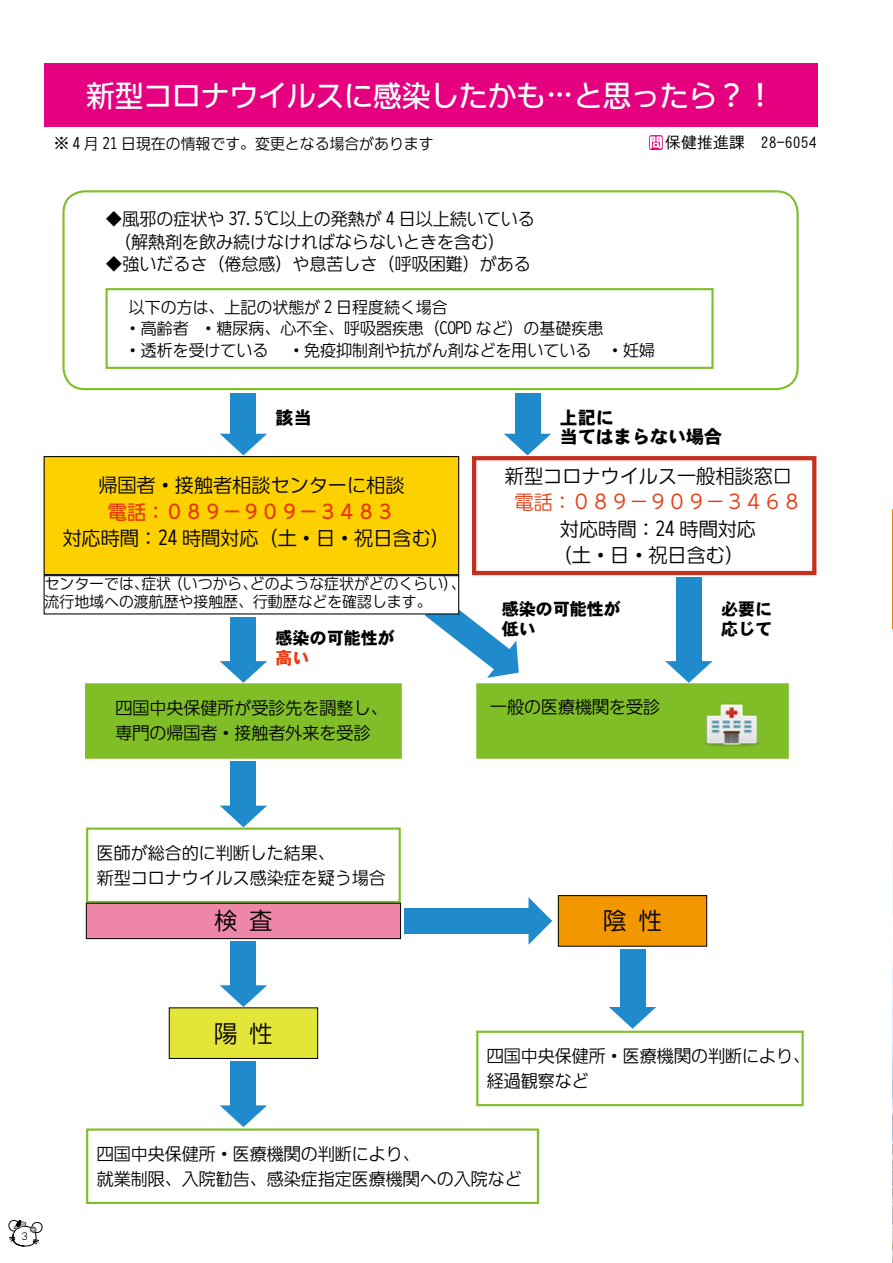
<style>
.page{position:relative;width:893px;height:1263px;background:#fff}
.page>*{position:absolute;margin:0;border:0;box-sizing:border-box;transform-origin:0 0}
.t1{font:28.65px "DFUD Gothic W6 WIN RKSJ H";color:#fff}
.t2{font:23.4px "DFUD Gothic W4 WIN RKSJ H";color:#000}
.t3{font:19.2px/26.5px "DFUD Gothic W4 WIN RKSJ H";color:#000}
.t4{font:19.2px "DFUD Gothic W6 WIN RKSJ H";color:#e8380d}
.t5{font:19.2px "DFUD Gothic W4 WIN RKSJ H";color:#e8380d}
.t6{font:18px/19.2px "DFHS Gothic W9 WIN RKSJ H";color:#000}
.t7{font:16.95px/25.5px "DFUD Gothic W4 WIN RKSJ H";color:#000}
.t8{font:16.95px/20.2px "DFHS Gothic W9 WIN RKSJ H";color:#000}
.t9{font:16.95px "DFHS Gothic W9 WIN RKSJ H";color:#e8380d}
.t10{font:15.9px/21.3px "DFUD Gothic W4 WIN RKSJ H";color:#000}
.t11{font:15.9px "DFHS Gothic W3 WIN RKSJ H";color:#000}
.t12{font:14.85px/18px "DFUD Gothic W4 WIN RKSJ H";color:#000}
.s1{color:#fff}
</style>
<div class="page">
<svg style="left:8px;top:1219px;width:35px;height:28px"></svg>
<div style="left:44px;top:64px;width:773px;height:63px;background:#e4007f"></div>
<svg style="left:649px;top:135px;width:14px;height:15px"></svg>
<svg style="left:650px;top:136px;width:12px;height:13px"></svg>
<div style="left:106px;top:288px;width:608px;height:81px;border:2px solid #7fbe26"></div>
<div style="left:62px;top:190px;width:737px;height:200px;border:2px solid #7fbe26;border-radius:21px"></div>
<div style="left:86px;top:827px;width:315px;height:76px;border:2px solid #7fbe26"></div>
<div style="left:86px;top:903px;width:315px;height:36px;background:#ee86a8"></div>
<div style="left:86px;top:903px;width:315px;height:36px;border:1px solid #000"></div>
<svg style="left:665px;top:661px;width:48px;height:22px"></svg>
<div style="left:676px;top:578px;width:26px;height:85px;background:#1f8acc"></div>
<svg style="left:528px;top:897px;width:24px;height:48px"></svg>
<div style="left:405px;top:908px;width:125px;height:26px;background:#1f8acc"></div>
<div style="left:476px;top:683px;width:313px;height:76px;background:#7fbe26;border:2px solid #7fbe26"></div>
<img style="left:704px;top:703px;width:56px;height:43px">
<div style="left:44px;top:457px;width:415px;height:118px;background:#fdd000"></div>
<div style="left:44px;top:456px;width:415px;height:119px;border:1px solid #000"></div>
<div style="left:85px;top:683px;width:317px;height:76px;background:#7fbe26;border:2px solid #7fbe26"></div>
<img style="left:892px;top:832px;width:1px;height:431px">
<hr style="left:892px;top:509px;width:1px;height:120px;background:#f08300">
<div style="left:472px;top:456px;width:344px;height:119px;border:4px solid #c5311e"></div>
<div style="left:558px;top:896px;width:149px;height:50px;background:#f39700"></div>
<div style="left:558px;top:895px;width:149px;height:51px;border:1px solid #000"></div>
<div style="left:169px;top:1008px;width:149px;height:50px;background:#e3e539"></div>
<div style="left:169px;top:1008px;width:149px;height:51px;border:1px solid #000"></div>
<div style="left:476px;top:1031px;width:328px;height:75px;border:2px solid #7fbe26"></div>
<div style="left:86px;top:1128px;width:453px;height:76px;border:2px solid #7fbe26"></div>
<svg style="left:43px;top:572px;width:581px;height:111px"></svg>
<div style="left:231px;top:617px;width:25px;height:47px;background:#1f8acc"></div>
<svg style="left:220px;top:434px;width:47px;height:21px"></svg>
<div style="left:231px;top:393px;width:25px;height:46px;background:#1f8acc"></div>
<svg style="left:503px;top:407px;width:297px;height:54px"></svg>
<div style="left:515px;top:393px;width:25px;height:46px;background:#1f8acc"></div>
<svg style="left:220px;top:806px;width:47px;height:21px"></svg>
<div style="left:231px;top:761px;width:25px;height:47px;background:#1f8acc"></div>
<svg style="left:220px;top:985px;width:47px;height:22px"></svg>
<div style="left:231px;top:941px;width:25px;height:47px;background:#1f8acc"></div>
<svg style="left:220px;top:1105px;width:47px;height:22px"></svg>
<div style="left:231px;top:1061px;width:25px;height:47px;background:#1f8acc"></div>
<svg style="left:609px;top:1007px;width:47px;height:22px"></svg>
<div style="left:620px;top:949px;width:25px;height:64px;background:#1f8acc"></div>
<h1 class="t1" style="left:86px;top:76px;width:690px">新型コロナウイルスに感染したかも…と思ったら?!</h1>
<p class="t11" style="left:761px;top:135px;width:57px">28-6054</p>
<p class="t11" style="left:665px;top:135px;width:81px">保健推進課</p>
<p class="t12" style="left:54px;top:134px;width:381px">※ 4 月 21 日現在の情報です。変更となる場合があります</p>
<p class="t7" style="left:106px;top:207px;width:431px;line-height:22.4px">◆風邪の症状や 37.5℃以上の発熱が 4 日以上続いている　（解熱剤を飲み続けなければならないときを含む(</p>
<p class="t7" style="left:106px;top:251px;width:427px">◆強いだるさ（倦怠感）や息苦しさ（呼吸困難）がある</p>
<p class="t10" style="left:201px;top:296px;width:404px;text-indent:-72px">以下の方は、上記の状態が 2 日程度続く場合<br>・糖尿病、心不全、呼吸器疾患（COPD など）の基礎疾患</p>
<p class="t10" style="left:125px;top:317px;width:65px">・高齢者</p>
<p class="t10" style="left:125px;top:339px;width:145px">・透析を受けている</p>
<p class="t10" style="left:288px;top:339px;width:368px">・免疫抑制剤や抗がん剤などを用いている<span class="s1">・</span>・妊婦</p>
<p class="t6" style="left:276px;top:408px;width:38px">該当</p>
<p class="t6" style="left:560px;top:408px;width:164px">上記に<br>当てはまらない場合</p>
<p class="t3" style="left:98px;top:472px;width:308px">帰国者・接触者相談センターに相談</p>
<p class="t4" style="left:108px;top:499px;width:289px">電話：０８９－９０９－３４８３</p>
<p class="t3" style="left:62px;top:525px;width:389px">対応時間：24 時間対応（土・日・祝日含む(</p>
<p class="t12" style="left:250px;top:574px;width:217px">どのような症状がどのくらい、(</p>
<p class="t12" style="left:168px;top:574px;width:91px">（いつから、</p>
<p class="t12" style="left:141px;top:574px;width:31px">症状</p>
<p class="t12" style="left:45px;top:574px;width:388px">センターでは、<br>流行地域への渡航歴や接触歴、行動歴などを確認します。</p>
<p class="t8" style="left:276px;top:628px;width:121px">感染の可能性が</p>
<p class="t9" style="left:276px;top:649px;width:36px">高い</p>
<p class="t7" style="left:116px;top:694px;width:274px">四国中央保健所が受診先を調整し、専門の帰国者・接触者外来を受診</p>
<p class="t3" style="left:505px;top:462px;width:289px">新型コロナウイルス一般相談窓口</p>
<p class="t5" style="left:514px;top:489px;width:289px">電話：０８９－９０９－３４６８</p>
<p class="t3" style="left:553px;top:515px;width:205px;text-indent:7px">対応時間：24 時間対応（土・日・祝日含む(</p>
<p class="t8" style="left:502px;top:599px;width:121px">感染の可能性が低い</p>
<p class="t7" style="left:490px;top:694px;width:172px">一般の医療機関を受診</p>
<p class="t8" style="left:721px;top:599px;width:53px">必要に応じて</p>
<p class="t7" style="left:97px;top:839px;width:291px">医師が総合的に判断した結果、<br>新型コロナウイルス感染症を疑う場合</p>
<h2 class="t2" style="left:249px;top:905px;width:25px">査</h2>
<h2 class="t2" style="left:214px;top:905px;width:25px">検</h2>
<h2 class="t2" style="left:214px;top:1017px;width:25px">陽</h2>
<h2 class="t2" style="left:249px;top:1017px;width:25px">性</h2>
<h2 class="t2" style="left:603px;top:905px;width:25px">陰</h2>
<h2 class="t2" style="left:638px;top:905px;width:25px">性</h2>
<p class="t7" style="left:487px;top:1042px;width:325px">四国中央保健所・医療機関の判断により、経過観察など</p>
<p class="t7" style="left:97px;top:1140px;width:427px">四国中央保健所・医療機関の判断により、<br>就業制限、入院勧告、感染症指定医療機関への入院など</p>
</div>
